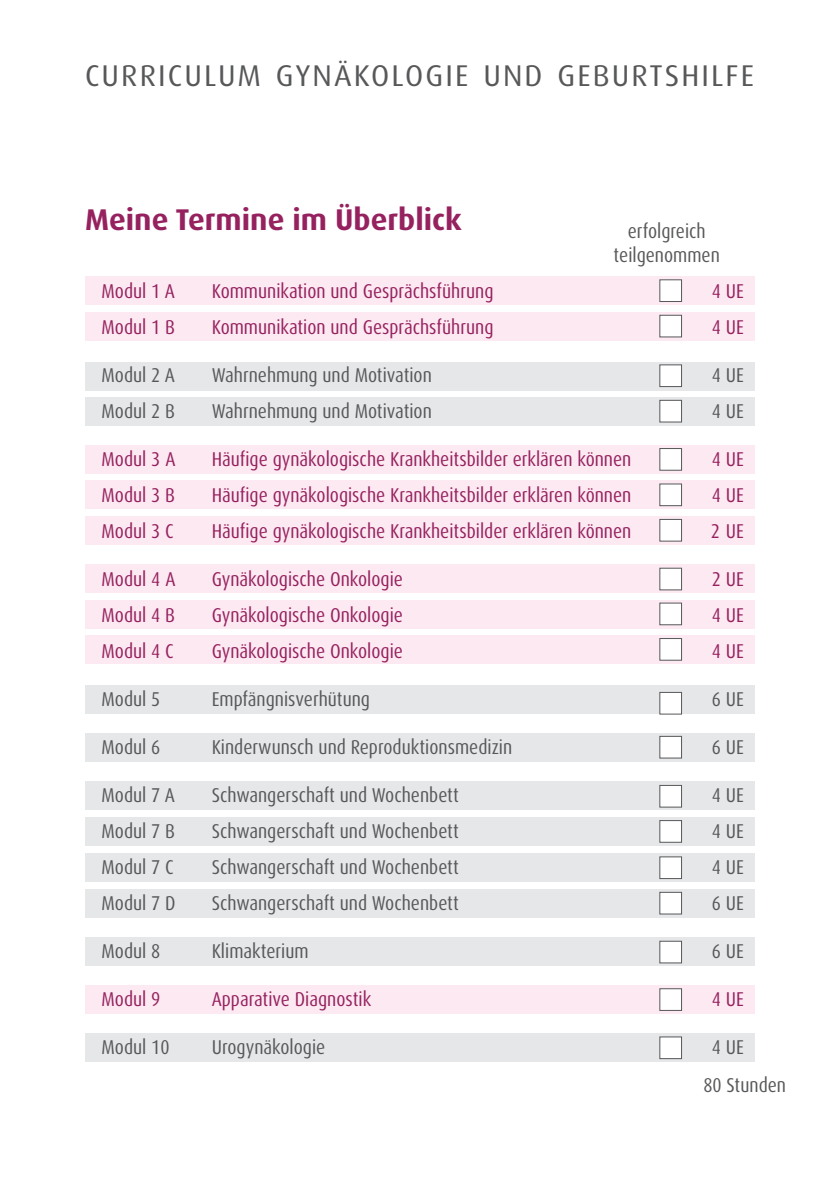
<style>
.page{position:relative;width:840px;height:1191px;background:#fff}
.page>*{position:absolute;margin:0;border:0;box-sizing:border-box;transform-origin:0 0}
.t1{font:30px "Dax Pro";letter-spacing:.07em;color:#57585a}
.t2{font:700 30px "Dax Pro";color:#96215f}
.t3{font:condensed 20px "Dax Pro";color:#96215f}
.t4{font:condensed 20px "Dax Pro";color:#57585a}
</style>
<div class="page">
<div style="left:85px;top:564px;width:669px;height:29px;background:#fce9f1"></div>
<div style="left:85px;top:985px;width:669px;height:28px;background:#fce9f1"></div>
<div style="left:85px;top:937px;width:669px;height:28px;background:#e6e7e9"></div>
<div style="left:85px;top:1033px;width:669px;height:29px;background:#e6e7e9"></div>
<div style="left:85px;top:889px;width:669px;height:28px;background:#e6e7e9"></div>
<div style="left:85px;top:853px;width:669px;height:28px;background:#e6e7e9"></div>
<div style="left:85px;top:817px;width:669px;height:28px;background:#e6e7e9"></div>
<div style="left:85px;top:781px;width:669px;height:29px;background:#e6e7e9"></div>
<div style="left:85px;top:733px;width:669px;height:28px;background:#e6e7e9"></div>
<div style="left:85px;top:685px;width:669px;height:28px;background:#e6e7e9"></div>
<div style="left:85px;top:635px;width:669px;height:28px;background:#fce9f1"></div>
<div style="left:85px;top:600px;width:669px;height:28px;background:#fce9f1"></div>
<div style="left:85px;top:516px;width:669px;height:29px;background:#fce9f1"></div>
<div style="left:85px;top:480px;width:669px;height:29px;background:#fce9f1"></div>
<div style="left:85px;top:445px;width:669px;height:29px;background:#fce9f1"></div>
<div style="left:85px;top:397px;width:669px;height:28px;background:#e6e7e9"></div>
<div style="left:85px;top:362px;width:669px;height:28px;background:#e6e7e9"></div>
<div style="left:85px;top:312px;width:669px;height:28px;background:#fce9f1"></div>
<div style="left:85px;top:277px;width:669px;height:28px;background:#fce9f1"></div>
<div style="left:659px;top:279px;width:22px;height:23px;background:#fff;border:1px solid #57585a"></div>
<div style="left:659px;top:315px;width:22px;height:22px;background:#fff;border:1px solid #57585a"></div>
<div style="left:659px;top:364px;width:22px;height:23px;background:#fff;border:1px solid #57585a"></div>
<div style="left:659px;top:400px;width:22px;height:22px;background:#fff;border:1px solid #57585a"></div>
<div style="left:659px;top:448px;width:22px;height:23px;background:#fff;border:1px solid #57585a"></div>
<div style="left:659px;top:483px;width:22px;height:23px;background:#fff;border:1px solid #57585a"></div>
<div style="left:659px;top:602px;width:22px;height:23px;background:#fff;border:1px solid #57585a"></div>
<div style="left:659px;top:638px;width:22px;height:22px;background:#fff;border:1px solid #57585a"></div>
<div style="left:659px;top:519px;width:22px;height:22px;background:#fff;border:1px solid #57585a"></div>
<div style="left:659px;top:692px;width:22px;height:22px;background:#fff;border:1px solid #57585a"></div>
<div style="left:659px;top:736px;width:22px;height:22px;background:#fff;border:1px solid #57585a"></div>
<div style="left:659px;top:785px;width:22px;height:22px;background:#fff;border:1px solid #57585a"></div>
<div style="left:659px;top:820px;width:22px;height:22px;background:#fff;border:1px solid #57585a"></div>
<div style="left:659px;top:856px;width:22px;height:23px;background:#fff;border:1px solid #57585a"></div>
<div style="left:659px;top:891px;width:22px;height:23px;background:#fff;border:1px solid #57585a"></div>
<div style="left:659px;top:940px;width:22px;height:23px;background:#fff;border:1px solid #57585a"></div>
<div style="left:659px;top:988px;width:22px;height:23px;background:#fff;border:1px solid #57585a"></div>
<div style="left:659px;top:1036px;width:22px;height:23px;background:#fff;border:1px solid #57585a"></div>
<div style="left:659px;top:567px;width:22px;height:23px;background:#fff;border:1px solid #57585a"></div>
<p class="t1" style="left:85px;top:56px;width:670px">CURRICULUM GYNÄKOLOGIE UND GEBURTSHILFE</p>
<p class="t2" style="left:85px;top:200px;width:378px">Meine Termine im Überblick</p>
<p class="t4" style="left:627px;top:218px;width:79px">erfolgreich</p>
<p class="t4" style="left:613px;top:242px;width:108px">teilgenommen</p>
<p class="t3" style="left:101px;top:278px;width:75px">Modul 1 A</p>
<p class="t3" style="left:211px;top:278px;width:283px">Kommunikation und Gesprächsführung</p>
<p class="t3" style="left:101px;top:314px;width:75px">Modul 1 B</p>
<p class="t3" style="left:211px;top:314px;width:283px">Kommunikation und Gesprächsführung</p>
<p class="t4" style="left:101px;top:362px;width:75px">Modul 2 A</p>
<p class="t4" style="left:211px;top:362px;width:221px">Wahrnehmung und Motivation</p>
<p class="t4" style="left:101px;top:398px;width:75px">Modul 2 B</p>
<p class="t4" style="left:211px;top:398px;width:221px">Wahrnehmung und Motivation</p>
<p class="t3" style="left:101px;top:446px;width:75px">Modul 3 A</p>
<p class="t3" style="left:211px;top:446px;width:421px">Häufige gynäkologische Krankheitsbilder erklären können</p>
<p class="t3" style="left:101px;top:482px;width:75px">Modul 3 B</p>
<p class="t3" style="left:211px;top:482px;width:421px">Häufige gynäkologische Krankheitsbilder erklären können</p>
<p class="t3" style="left:101px;top:518px;width:74px">Modul 3 C</p>
<p class="t3" style="left:211px;top:518px;width:421px">Häufige gynäkologische Krankheitsbilder erklären können</p>
<p class="t3" style="left:101px;top:566px;width:75px">Modul 4 A</p>
<p class="t3" style="left:211px;top:566px;width:193px">Gynäkologische Onkologie</p>
<p class="t3" style="left:101px;top:602px;width:75px">Modul 4 B</p>
<p class="t3" style="left:211px;top:602px;width:193px">Gynäkologische Onkologie</p>
<p class="t3" style="left:101px;top:638px;width:74px">Modul 4 C</p>
<p class="t3" style="left:211px;top:638px;width:193px">Gynäkologische Onkologie</p>
<p class="t4" style="left:101px;top:686px;width:60px">Modul 5</p>
<p class="t4" style="left:211px;top:686px;width:160px">Empfängnisverhütung</p>
<p class="t4" style="left:101px;top:734px;width:60px">Modul 6</p>
<p class="t4" style="left:211px;top:734px;width:302px">Kinderwunsch und Reproduktionsmedizin</p>
<p class="t4" style="left:101px;top:782px;width:75px">Modul 7 A</p>
<p class="t4" style="left:211px;top:782px;width:248px">Schwangerschaft und Wochenbett</p>
<p class="t4" style="left:101px;top:818px;width:75px">Modul 7 B</p>
<p class="t4" style="left:211px;top:818px;width:248px">Schwangerschaft und Wochenbett</p>
<p class="t4" style="left:101px;top:854px;width:74px">Modul 7 C</p>
<p class="t4" style="left:211px;top:854px;width:248px">Schwangerschaft und Wochenbett</p>
<p class="t4" style="left:101px;top:890px;width:75px">Modul 7 D</p>
<p class="t4" style="left:211px;top:890px;width:248px">Schwangerschaft und Wochenbett</p>
<p class="t4" style="left:101px;top:938px;width:60px">Modul 8</p>
<p class="t4" style="left:211px;top:938px;width:98px">Klimakterium</p>
<p class="t3" style="left:101px;top:986px;width:60px">Modul 9</p>
<p class="t3" style="left:211px;top:986px;width:161px">Apparative Diagnostik</p>
<p class="t4" style="left:101px;top:1034px;width:69px">Modul 10</p>
<p class="t4" style="left:211px;top:1034px;width:115px">Urogynäkologie</p>
<p class="t3" style="left:711px;top:278px;width:34px">4 UE</p>
<p class="t3" style="left:711px;top:314px;width:34px">4 UE</p>
<p class="t4" style="left:711px;top:362px;width:34px">4 UE</p>
<p class="t4" style="left:711px;top:398px;width:34px">4 UE</p>
<p class="t3" style="left:711px;top:446px;width:34px">4 UE</p>
<p class="t3" style="left:711px;top:482px;width:34px">4 UE</p>
<p class="t3" style="left:710px;top:518px;width:35px">2 UE</p>
<p class="t3" style="left:711px;top:566px;width:34px">2 UE</p>
<p class="t3" style="left:711px;top:602px;width:34px">4 UE</p>
<p class="t3" style="left:711px;top:638px;width:34px">4 UE</p>
<p class="t4" style="left:711px;top:686px;width:34px">6 UE</p>
<p class="t4" style="left:711px;top:734px;width:34px">6 UE</p>
<p class="t4" style="left:711px;top:782px;width:34px">4 UE</p>
<p class="t4" style="left:711px;top:818px;width:34px">4 UE</p>
<p class="t4" style="left:711px;top:854px;width:34px">4 UE</p>
<p class="t4" style="left:711px;top:890px;width:34px">6 UE</p>
<p class="t4" style="left:711px;top:938px;width:34px">6 UE</p>
<p class="t3" style="left:711px;top:986px;width:34px">4 UE</p>
<p class="t4" style="left:711px;top:1034px;width:34px">4 UE</p>
<p class="t4" style="left:703px;top:1072px;width:84px">80 Stunden</p>
</div>
